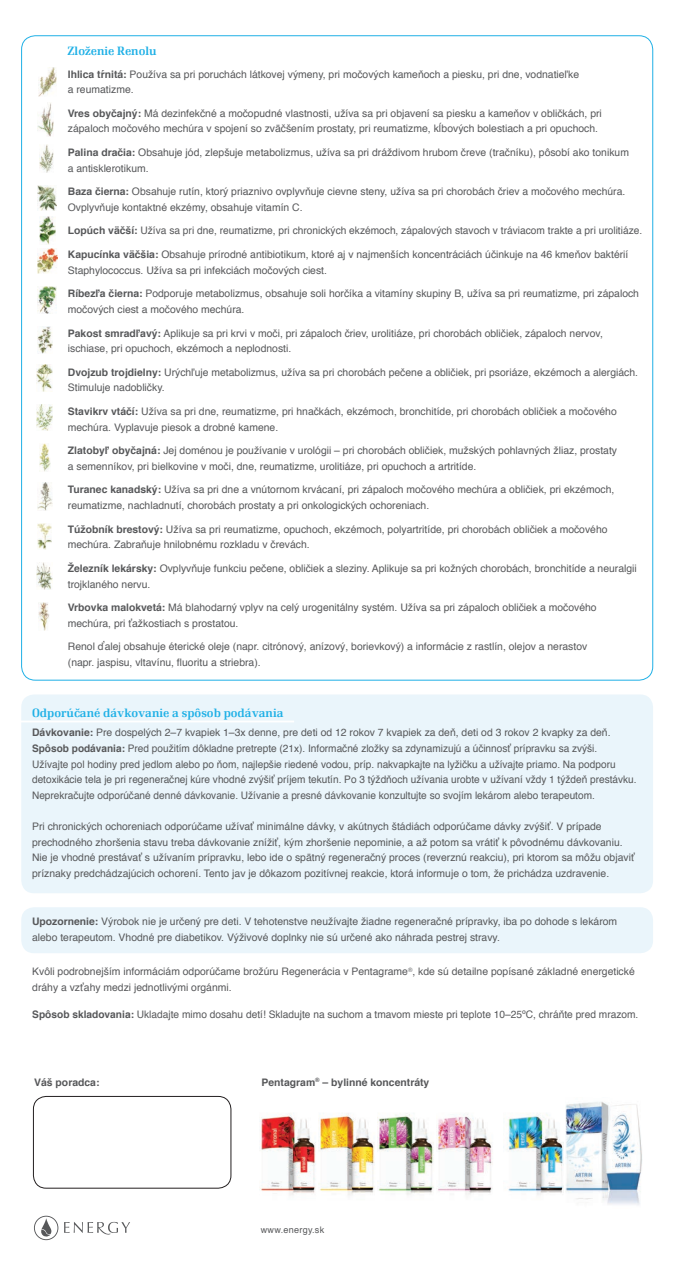
<style>
.page{position:relative;width:674px;height:1276px;background:#fff}
.page>*{position:absolute;margin:0;border:0;box-sizing:border-box;transform-origin:0 0}
.t1{font:500 12.5px "Renault TCE";color:#1fb0e6}
.t2{font:10.38px/15.6px "Helvetica";color:#57585a}
.t3{font:700 10.38px "Helvetica";color:#57585a}
.t4{font:9px "Helvetica";letter-spacing:.03em;color:#57585a}
.s1{font-weight:700}
</style>
<div class="page">
<img style="left:38px;top:68px;width:19px;height:29px">
<img style="left:39px;top:145px;width:15px;height:27px">
<img style="left:39px;top:216px;width:17px;height:28px">
<img style="left:38px;top:286px;width:18px;height:27px">
<img style="left:37px;top:364px;width:16px;height:27px">
<img style="left:39px;top:443px;width:12px;height:28px">
<img style="left:37px;top:523px;width:15px;height:26px">
<img style="left:38px;top:103px;width:16px;height:34px">
<img style="left:37px;top:185px;width:20px;height:26px">
<img style="left:37px;top:249px;width:20px;height:24px">
<img style="left:37px;top:326px;width:16px;height:28px">
<img style="left:37px;top:404px;width:15px;height:27px">
<img style="left:37px;top:482px;width:15px;height:28px">
<img style="left:37px;top:562px;width:16px;height:27px">
<img style="left:39px;top:603px;width:10px;height:28px">
<div style="left:33px;top:1096px;width:198px;height:92px;border:1px solid #231f20;border-radius:13px"></div>
<svg style="left:34px;top:1215px;width:24px;height:25px"></svg>
<svg style="left:64px;top:1221px;width:66px;height:13px"></svg>
<div style="left:21px;top:907px;width:631px;height:46px;background:#eaf5fb;border-radius:13px"></div>
<div style="left:21px;top:694px;width:631px;height:199px;background:#eaf5fb;border-radius:13px"></div>
<hr style="left:4px;top:720px;width:290px;height:2px;background:#fff">
<img style="left:565px;top:1102px;width:77px;height:103px">
<img style="left:260px;top:1113px;width:233px;height:82px">
<img style="left:503px;top:1113px;width:59px;height:82px">
<p class="t1" style="left:68px;top:44px;width:90px">Zloženie Renolu</p>
<p class="t2" style="left:68px;top:66px;width:512px"><span class="s1">Ihlica tŕnitá:</span> Používa sa pri poruchách látkovej výmeny, pri močových kameňoch a piesku, pri dne, vodnatieľ ke a reumatizme.</p>
<p class="t2" style="left:68px;top:106px;width:535px"><span class="s1">Vres obyčajný:</span> Má dezinfekčné a močopudné vlastnosti, užíva sa pri objavení sa piesku a kameňov v obličkách, pri zápaloch močového mechúra v spojení so zväčšením prostaty, pri reumatizme, kĺbových bolestiach a pri opuchoch.</p>
<p class="t2" style="left:68px;top:145px;width:562px"><span class="s1">Palina dračia:</span> Obsahuje jód, zlepšuje metabolizmus, užíva sa pri dráždivom hrubom čreve (tračníku), pôsobí ako tonikum a antisklerotikum.</p>
<p class="t2" style="left:68px;top:184px;width:558px"><span class="s1">Baza čierna:</span> Obsahuje rutín, ktorý priaznivo ovplyvňuje cievne steny, užíva sa pri chorobách čriev a močového mechúra.<br>Ovplyvňuje kontaktné ekzémy, obsahuje vitamín C.</p>
<p class="t2" style="left:68px;top:223px;width:575px"><span class="s1">Lopúch väčší:</span> Užíva sa pri dne, reumatizme, pri chronických ekzémoch, zápalových stavoch v tráviacom trakte a pri urolitiáze.</p>
<p class="t2" style="left:68px;top:247px;width:561px"><span class="s1">Kapucínka väčšia:</span> Obsahuje prírodné antibiotikum, ktoré aj v najmenších koncentráciách účinkuje na 46 kmeňov baktérií<br>Staphylococcus. Užíva sa pri infekciách močových ciest.</p>
<p class="t2" style="left:68px;top:286px;width:572px"><span class="s1">Ríbezľa čierna:</span> Podporuje metabolizmus, obsahuje soli horčíka a vitamíny skupiny B, užíva sa pri reumatizme, pri zápaloch močových ciest a močového mechúra.</p>
<p class="t2" style="left:68px;top:325px;width:536px"><span class="s1">Pakost smradľavý:</span> Aplikuje sa pri krvi v moči, pri zápaloch čriev, urolitiáze, pri chorobách obličiek, zápaloch nervov, ischiase, pri opuchoch, ekzémoch a neplodnosti.</p>
<p class="t2" style="left:68px;top:365px;width:571px"><span class="s1">Dvojzub trojdielny:</span> U rýchľ uje metabolizmus, užíva sa pri chorobách pečene a obličiek, pri psoriáze, ekzémoch a alergiách.<br>Stimuluje nadobličky.</p>
<p class="t2" style="left:68px;top:404px;width:550px"><span class="s1">Stavikrv vtáčí:</span> Užíva sa pri dne, reumatizme, pri hnačkách, ekzémoch, bronchitíde, pri chorobách obličiek a močového mechúra. Vyplavuje piesok a drobné kamene.</p>
<p class="t2" style="left:68px;top:443px;width:550px"><span class="s1">Zlatobyľ obyčajná:</span> Jej doménou je používanie v urológii – pri chorobách obličiek, mužských pohlavných žliaz, prostaty a semenníkov, pri bielkovine v moči, dne, reumatizme, urolitiáze, pri opuchoch a artritíde.</p>
<p class="t2" style="left:68px;top:482px;width:547px"><span class="s1">Turanec kanadský:</span> Užíva sa pri dne a vnútornom krvácaní, pri zápaloch močového mechúra a obličiek, pri ekzémoch, reumatizme, nachladnutí, chorobách prostaty a pri onkologických ochoreniach.</p>
<p class="t2" style="left:68px;top:521px;width:541px"><span class="s1">Túžobník brestový:</span> Užíva sa pri reumatizme, opuchoch, ekzémoch, polyartritíde, pri chorobách obličiek a močového mechúra. Zabraňuje hnilobnému rozkladu v črevách.</p>
<p class="t2" style="left:68px;top:561px;width:570px"><span class="s1">Železník lekársky:</span> Ovplyvňuje funkciu pečene, obličiek a sleziny. Aplikuje sa pri kožných chorobách, bronchitíde a neuralgii trojklaného nervu.</p>
<p class="t2" style="left:68px;top:600px;width:530px"><span class="s1">Vrbovka malokvetá:</span> Má blahodarný vplyv na celý urogenitálny systém. Užíva sa pri zápaloch obličiek a močového mechúra, pri ťažkostiach s prostatou.</p>
<p class="t2" style="left:68px;top:639px;width:520px">Renol ďalej obsahuje éterické oleje (napr. citrónový, anízový, borievkový) a informácie z rastlín, olejov a nerastov (napr. jaspisu, vltavínu, fluoritu a striebra).</p>
<p class="t1" style="left:32px;top:705px;width:253px">Odporúčané dávkovanie a spôsob podávania</p>
<p class="t2" style="left:32px;top:725px;width:605px"><span class="s1">Dávkovanie:</span> Pre dospelých 2–7 kvapiek 1–3x denne, pre deti od 12 rokov 7 kvapiek za deň, deti od 3 rokov 2 kvapky za deň.<br><span class="s1">Spôsob podávania:</span> Pred použitím dôkladne pretrepte (21x). Informačné zložky sa zdynamizujú a účinnosť prípravku sa zvýši.<br>Užívajte pol hodiny pred jedlom alebo po ňom, najlepšie riedené vodou, príp. nakvapkajte na lyžičku a užívajte priamo. Na podporu detoxikácie tela je pri regeneračnej kúre vhodné zvýšiť príjem tekutín. Po 3 týždňoch užívania urobte v užívaní vždy 1 týždeň prestávku.<br>Neprekračujte odporúčané denné dávkovanie. Užívanie a presné dávkovanie konzultujte so svojím lekárom alebo terapeutom.</p>
<p class="t2" style="left:32px;top:819px;width:603px">Pri chronických ochoreniach odporúčame užívať minimálne dávky, v akútnych štádiách odporúčame dávky zvýšiť. V prípade prechodného zhoršenia stavu treba dávkovanie znížiť, kým zhoršenie nepominie, a až potom sa vrátiť k pôvodnému dávkovaniu.<br>Nie je vhodné prestávať s užívaním prípravku, lebo ide o spätný regeneračný proces (reverznú reakciu), pri ktorom sa môžu objaviť príznaky predchádzajúcich ochorení. Tento jav je dôkazom pozitívnej reakcie, ktorá informuje o tom, že prichádza uzdravenie.</p>
<p class="t2" style="left:32px;top:914px;width:586px"><span class="s1">Upozornenie:</span> Výrobok nie je určený pre deti. V tehotenstve neužívajte žiadne regeneračné prípravky, iba po dohode s lekárom alebo terapeutom. Vhodné pre diabetikov. Výživové doplnky nie sú určené ako náhrada pestrej stravy.</p>
<p class="t2" style="left:32px;top:964px;width:603px">Kvôli podrobnejším informáciám odporúčame brožúru Regenerácia v Pentagrame<sup>®</sup>, kde sú detailne popísané základné energetické dráhy a vzťahy medzi jednotlivými orgánmi.</p>
<p class="t2" style="left:32px;top:1006px;width:607px"><span class="s1">Spôsob skladovania:</span> U kladajte mimo dosahu detí! Skladujte na suchom a tmavom mieste pri teplote 10–25ºC, chráňte pred mrazom.</p>
<p class="t3" style="left:34px;top:1073px;width:67px">Váš poradca:</p>
<p class="t3" style="left:261px;top:1073px;width:169px">Pentagram<sup>®</sup> – bylinné koncentráty</p>
<p class="t4" style="left:260px;top:1222px;width:65px">www.energy.sk</p>
</div>
